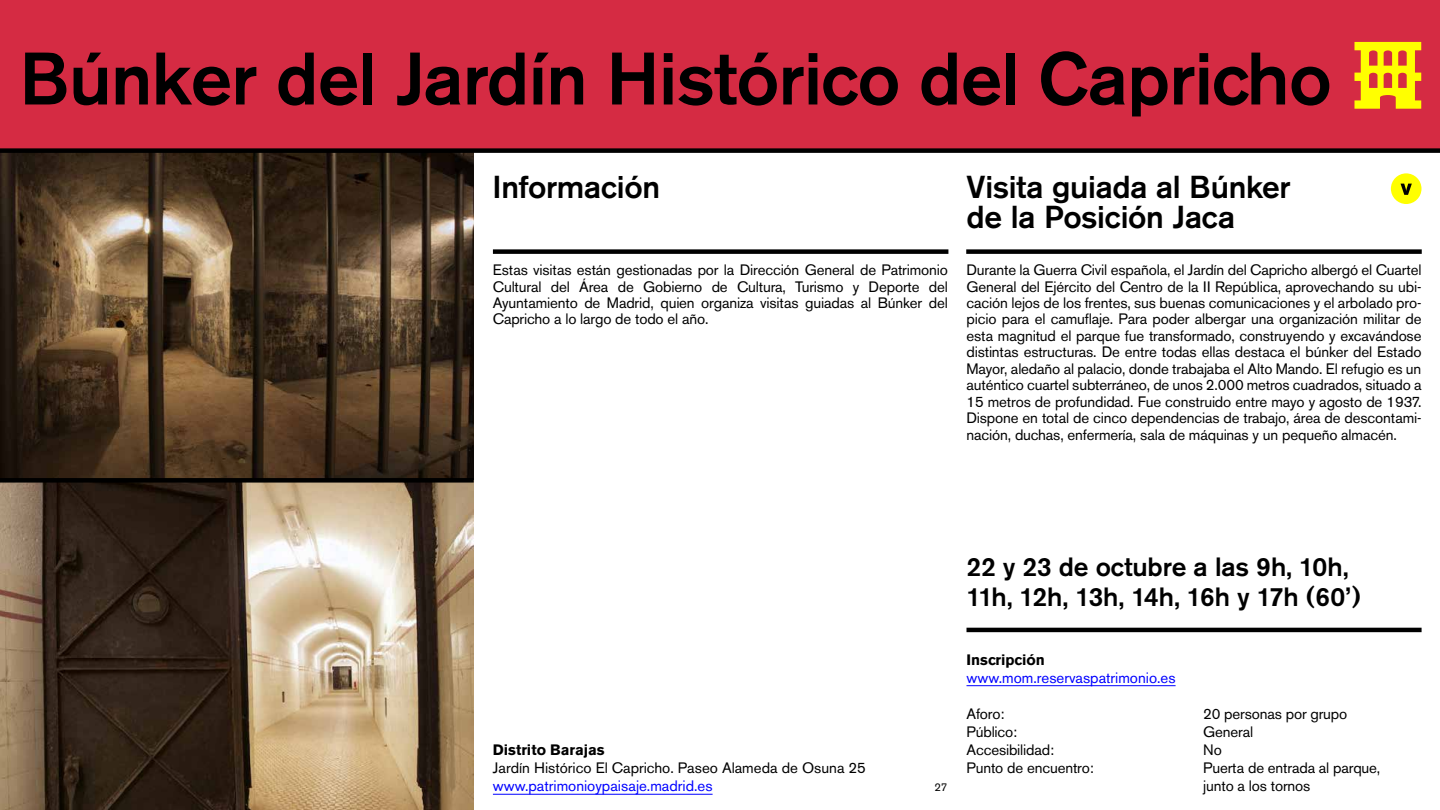
<style>
.page{position:relative;width:1440px;height:810px;background:#fff}
.page>*{position:absolute;margin:0;border:0;box-sizing:border-box;transform-origin:0 0}
.R1-Lugar{font:500 73.5px "Akzidenz Grotesk BE";letter-spacing:-.01em;color:#000}
.R2-subtitular{font:500 31.5px "Akzidenz Grotesk BE";letter-spacing:-.01em;color:#000}
.R3-fechas{font:500 26.25px "Akzidenz Grotesk BE";letter-spacing:-.06em;color:#000}
.R3-fechas-2{font:500 26.25px "Akzidenz Grotesk BE";letter-spacing:-.01em;color:#000}
.TXT{font:15px/16.5px "Akzidenz Grotesk BE";letter-spacing:-.01em;color:#000;text-align:justify}
.Datos{font:15px/18px "Akzidenz Grotesk BE";letter-spacing:-.01em;color:#000}
.Dist-Link{font:15px "Akzidenz Grotesk BE";color:#00f}
.Distrito-direc{font:15px "Akzidenz Grotesk BE";color:#000}
.Distrito-Tit{font:700 15px "Akzidenz Grotesk BE";color:#000}
.t1{font:11.25px "Akzidenz Grotesk BE";color:#000}
</style>
<div class="page">
<img style="left:0;top:151px;width:474px;height:659px">
<div style="left:0;top:0;width:1440px;height:151px;background:#d52b43"></div>
<hr style="left:493px;top:794px;width:220px;height:1px;background:#00f">
<div style="left:2px;top:148px;width:1436px;height:5px;background:#000"></div>
<div style="left:968px;top:249px;width:452px;height:5px;background:#000"></div>
<div style="left:1391px;top:173px;width:31px;height:31px;background:#ff0;border-radius:50%"></div>
<svg style="left:1401px;top:184px;width:11px;height:11px"></svg>
<div style="left:495px;top:249px;width:451px;height:5px;background:#000"></div>
<div style="left:2px;top:478px;width:470px;height:5px;background:#000"></div>
<hr style="left:967px;top:685px;width:209px;height:1px;background:#00f">
<hr style="left:967px;top:628px;width:455px;height:4px;background:#000">
<svg style="left:1354px;top:42px;width:67px;height:67px"></svg>
<p class="R1-Lugar" style="left:19px;top:34px;width:1314px">Búnker del Jardín Histórico del Capricho</p>
<p class="R2-subtitular" style="left:493px;top:168px;width:169px">Información</p>
<p class="TXT" style="left:493px;top:262px;width:457px">Estas visitas están gestionadas por la Dirección General de Patrimonio Cultural del Área de Gobierno de Cultura, Turismo y Deporte del Ayuntamiento de Madrid, quien organiza visitas guiadas al Búnker del Capricho a lo largo de todo el año.</p>
<p class="R2-subtitular" style="left:967px;top:168px;width:326px">Visita guiada al Búnker</p>
<p class="R2-subtitular" style="left:967px;top:198px;width:270px">de la Posición Jaca</p>
<p class="TXT" style="left:967px;top:262px;width:457px">Durante la Guerra Civil española, el Jardín del Capricho albergó el Cuartel General del Ejército del Centro de la II República, aprovechando su ubi&shy;cación lejos de los frentes, sus buenas comunicaciones y el arbolado pro&shy;picio para el camuflaje. Para poder albergar una organización militar de esta magnitud el parque fue transformado, construyendo y excavándose distintas estructuras. De entre todas ellas destaca el búnker del Estado Mayor, aledaño al palacio, donde trabajaba el Alto Mando. El refugio es un auténtico cuartel subterráneo, de unos 2.000 metros cuadrados, situado a 15 metros de profundidad. Fue construido entre mayo y agosto de 1937.<br>Dispone en total de cinco dependencias de trabajo, área de descontami&shy;nación, duchas, enfermería, sala de máquinas y un pequeño almacén.</p>
<p class="Distrito-Tit" style="left:493px;top:741px;width:113px">Distrito Barajas</p>
<p class="Distrito-direc" style="left:493px;top:759px;width:375px">Jardín Histórico El Capricho. Paseo Alameda de Osuna 25</p>
<p class="Dist-Link" style="left:493px;top:777px;width:221px">www.patrimonioypaisaje.madrid.es</p>
<p class="t1" style="left:935px;top:781px;width:14px">27</p>
<p class="R3-fechas-2" style="left:967px;top:551px;width:384px">22 y 23 de octubre a las 9h, 10h,</p>
<p class="R3-fechas" style="left:967px;top:581px;width:396px">11h, 12h, 13h, 14h, 16h y 17h (60’)</p>
<p class="Distrito-Tit" style="left:967px;top:651px;width:80px">Inscripción</p>
<p class="Dist-Link" style="left:967px;top:669px;width:211px">www.mom.reservaspatrimonio.es</p>
<p class="Datos" style="left:967px;top:705px;width:40px">Aforo:</p>
<p class="Datos" style="left:967px;top:723px;width:52px">Público:</p>
<p class="Datos" style="left:967px;top:741px;width:89px">Accesibilidad:</p>
<p class="Datos" style="left:967px;top:759px;width:129px">Punto de encuentro:</p>
<p class="Datos" style="left:1203px;top:705px;width:146px">20 personas por grupo</p>
<p class="Datos" style="left:1203px;top:723px;width:52px">General</p>
<p class="Datos" style="left:1203px;top:741px;width:20px">No</p>
<p class="Datos" style="left:1203px;top:759px;width:179px">Puerta de entrada al parque, junto a los tornos</p>
</div>
